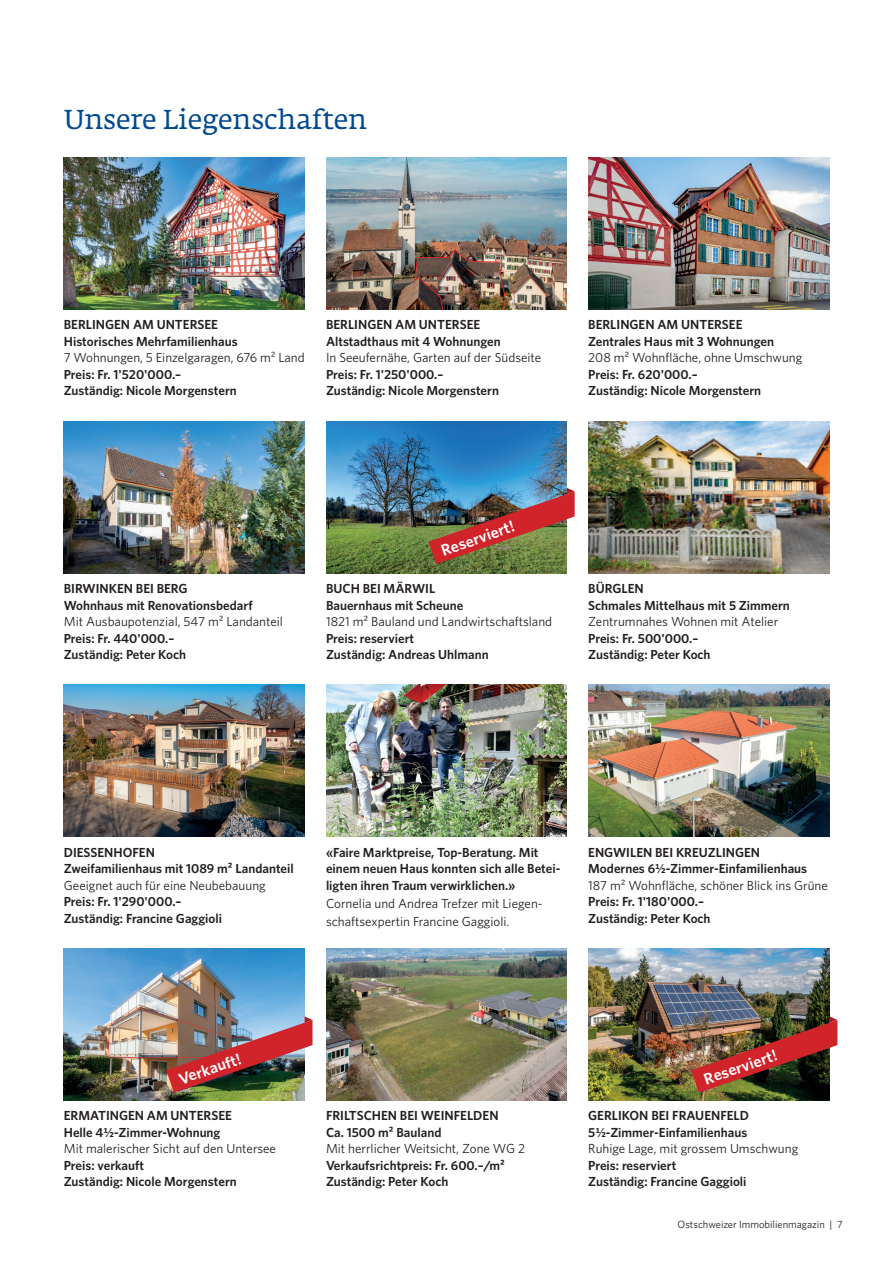
<style>
.page{position:relative;width:893px;height:1263px;background:#fff}
.page>*{position:absolute;margin:0;border:0;box-sizing:border-box;transform-origin:0 0}
.t1{font:27px "Fedra Serif A Std";letter-spacing:-.01em;color:#014990}
.t2{font:600 16.05px "Whitney";color:#fff}
.t3{font:600 13.2px/16.5px "Whitney";color:#231f20}
.t4{font:13.2px/18px "Whitney";color:#231f20}
.t5{font:10.5px "Whitney";color:#231f20}
</style>
<div class="page">
<img style="left:588px;top:421px;width:241px;height:152px">
<img style="left:64px;top:948px;width:241px;height:152px">
<img style="left:64px;top:421px;width:241px;height:152px">
<img style="left:588px;top:685px;width:241px;height:152px">
<img style="left:64px;top:157px;width:241px;height:152px">
<img style="left:588px;top:157px;width:241px;height:152px">
<img style="left:326px;top:157px;width:241px;height:152px">
<img style="left:326px;top:421px;width:241px;height:152px">
<img style="left:428px;top:488px;width:147px;height:76px">
<img style="left:64px;top:685px;width:241px;height:152px">
<img style="left:326px;top:948px;width:241px;height:152px">
<img style="left:588px;top:948px;width:241px;height:152px">
<img style="left:691px;top:1016px;width:146px;height:77px">
<img style="left:166px;top:1016px;width:146px;height:77px">
<img style="left:326px;top:685px;width:241px;height:152px">
<h1 class="t1" style="left:64px;top:104px;width:305px">Unsere Liegenschaften</h1>
<p class="t3" style="left:64px;top:316px;width:176px">BERLINGEN AM UNTERSEE<br>Historisches Mehrfamilienhaus</p>
<p class="t4" style="left:64px;top:348px;width:242px">7 Wohnungen, 5 Einzelgaragen, 676 m2 Land</p>
<p class="t3" style="left:64px;top:366px;width:175px">Preis: Fr. 1'520'000.–<br>Zuständig: Nicole Morgenstern</p>
<p class="t3" style="left:326px;top:316px;width:176px">BERLINGEN AM UNTERSEE<br>Altstadthaus mit 4 Wohnungen</p>
<p class="t4" style="left:326px;top:348px;width:217px">In Seeufernähe, Garten auf der Südseite</p>
<p class="t3" style="left:326px;top:366px;width:175px">Preis: Fr. 1'250'000.–<br>Zuständig: Nicole Morgenstern</p>
<p class="t3" style="left:588px;top:316px;width:187px">BERLINGEN AM UNTERSEE<br>Zentrales Haus mit 3 Wohnungen</p>
<p class="t4" style="left:588px;top:348px;width:216px">208 m2 Wohnfläche, ohne Umschwung</p>
<p class="t3" style="left:588px;top:366px;width:175px">Preis: Fr. 620'000.–<br>Zuständig: Nicole Morgenstern</p>
<p class="t3" style="left:64px;top:580px;width:190px">BIRWINKEN BEI BERG<br>Wohnhaus mit Renovationsbedarf</p>
<p class="t4" style="left:64px;top:612px;width:221px">Mit Ausbaupotenzial, 547 m2 Landanteil</p>
<p class="t3" style="left:64px;top:629px;width:124px">Preis: Fr. 440'000.–<br>Zuständig: Peter Koch</p>
<p class="t2" style="left:438px;top:540px;width:78px;rotate:-19deg">Reserviert!</p>
<p class="t3" style="left:326px;top:580px;width:139px">BUCH BEI MÄRWIL<br>Bauernhaus mit Scheune</p>
<p class="t4" style="left:326px;top:612px;width:228px">1821 m2 Bauland und Landwirtschaftsland</p>
<p class="t3" style="left:326px;top:629px;width:164px">Preis: reserviert<br>Zuständig: Andreas Uhlmann</p>
<p class="t3" style="left:588px;top:580px;width:203px">BÜRGLEN<br>Schmales Mittelhaus mit 5 Zimmern</p>
<p class="t4" style="left:588px;top:612px;width:191px">Zentrumnahes Wohnen mit Atelier</p>
<p class="t3" style="left:588px;top:629px;width:124px">Preis: Fr. 500'000.–<br>Zuständig: Peter Koch</p>
<p class="t3" style="left:64px;top:844px;width:231px">DIESSENHOFEN<br>Zweifamilienhaus mit 1089 m2 Landanteil</p>
<p class="t4" style="left:64px;top:876px;width:204px">Geeignet auch für eine Neubebauung</p>
<p class="t3" style="left:64px;top:893px;width:160px">Preis: Fr. 1'290'000.–<br>Zuständig: Francine Gaggioli</p>
<p class="t3" style="left:326px;top:844px;width:236px">«Faire Marktpreise, Top-Beratung. Mit einem neuen Haus konnten sich alle Betei&shy;ligten ihren Traum verwirklichen.»</p>
<p class="t4" style="left:326px;top:894px;width:218px">Cornelia und Andrea Trefzer mit Liegen&shy;schaftsexpertin Francine Gaggioli.</p>
<p class="t3" style="left:588px;top:844px;width:220px">ENGWILEN BEI KREUZLINGEN<br>Modernes 6½-Zimmer-Einfamilienhaus</p>
<p class="t4" style="left:588px;top:876px;width:241px">187 m2 Wohnfläche, schöner Blick ins Grüne</p>
<p class="t3" style="left:588px;top:893px;width:124px">Preis: Fr. 1'180'000.–<br>Zuständig: Peter Koch</p>
<p class="t2" style="left:176px;top:1069px;width:66px;rotate:-19deg">Verkauft!</p>
<p class="t3" style="left:64px;top:1107px;width:170px">ERMATINGEN AM UNTERSEE<br>Helle 4½-Zimmer-Wohnung</p>
<p class="t4" style="left:64px;top:1139px;width:214px">Mit malerischer Sicht auf den Untersee</p>
<p class="t3" style="left:64px;top:1157px;width:175px">Preis: verkauft<br>Zuständig: Nicole Morgenstern</p>
<p class="t3" style="left:326px;top:1107px;width:174px">FRILTSCHEN BEI WEINFELDEN<br>Ca. 1500 m2 Bauland</p>
<p class="t4" style="left:326px;top:1139px;width:201px">Mit herrlicher Weitsicht, Zone WG 2</p>
<p class="t3" style="left:326px;top:1157px;width:180px">Verkaufsrichtpreis: Fr. 600.–/m2<br>Zuständig: Peter Koch</p>
<p class="t2" style="left:701px;top:1069px;width:78px;rotate:-19deg">Reserviert!</p>
<p class="t3" style="left:588px;top:1107px;width:162px">GERLIKON BEI FRAUENFELD<br>5½-Zimmer-Einfamilienhaus</p>
<p class="t4" style="left:588px;top:1139px;width:212px">Ruhige Lage, mit grossem Umschwung</p>
<p class="t3" style="left:588px;top:1157px;width:160px">Preis: reserviert<br>Zuständig: Francine Gaggioli</p>
<p class="t5" style="left:677px;top:1217px;width:167px">Ostsc weizer Immobil enmagazin | 7</p>
<p class="t5" style="left:696px;top:1217px;width:153px">Thurgauer Immobilienmagazin | 2</p>
</div>
